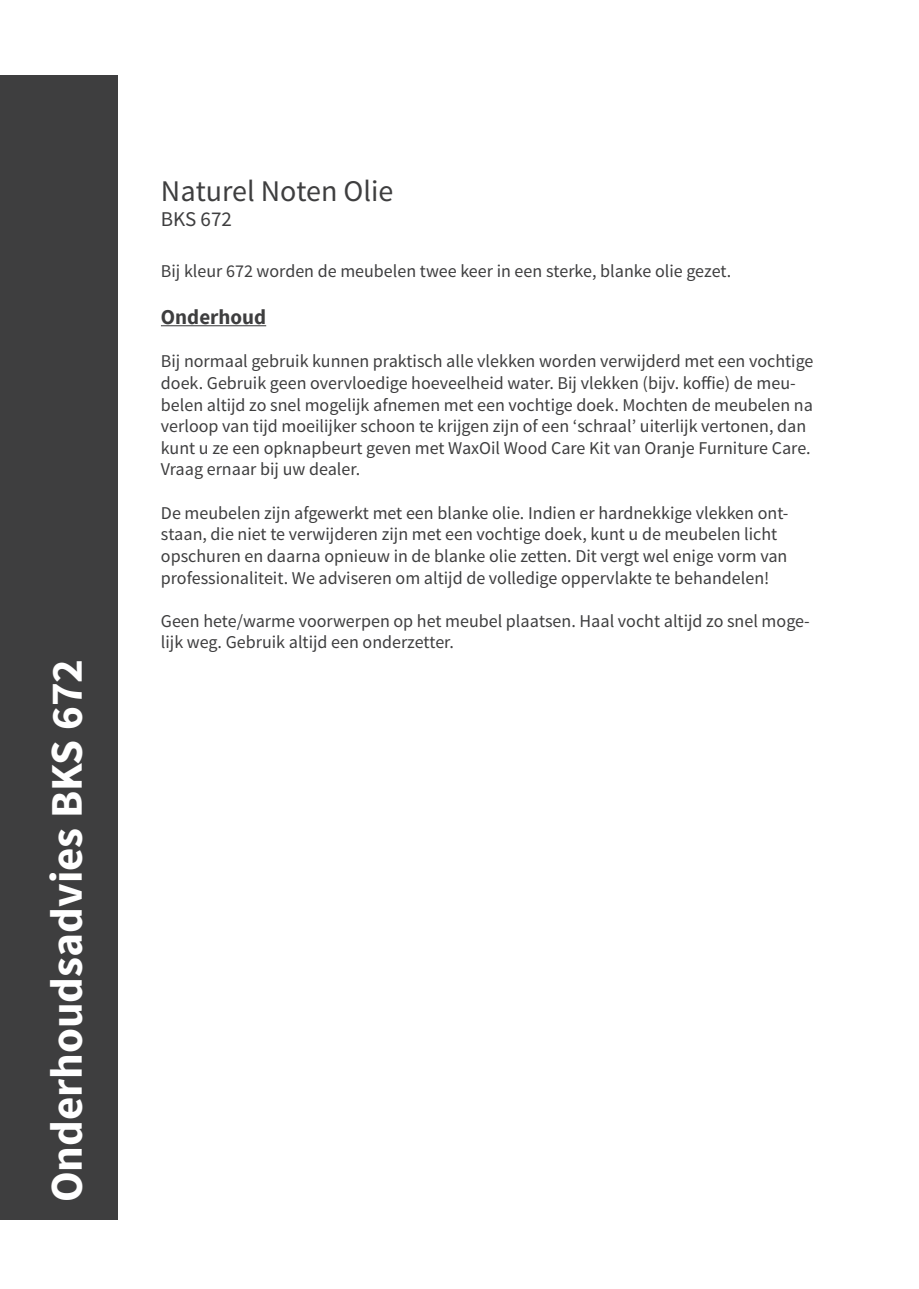
<style>
.page{position:relative;width:919px;height:1289px;background:#fff}
.page>*{position:absolute;margin:0;border:0;box-sizing:border-box;transform-origin:0 0}
.t1{font:700 45px "Source Sans Pro";color:#fff}
.t2{font:30px "Source Sans Pro";color:#3e3e3f}
.t3{font:700 21px "Source Sans Pro";color:#3e3e3f}
.t4{font:21px "Source Sans Pro";color:#3e3e3f}
.t5{font:18px/21.6px "Source Sans Pro";color:#3e3e3f}
</style>
<div class="page">
<div style="left:0;top:75px;width:118px;height:1144px;background:#3e3e3f"></div>
<hr style="left:161px;top:325px;width:105px;height:1px;background:#3e3e3f">
<h1 class="t1" style="left:38px;top:1202px;width:545px;rotate:-90deg">Onderhoudsadvies BKS 672</h1>
<h2 class="t2" style="left:161px;top:173px;width:234px">Naturel Noten Olie</h2>
<p class="t4" style="left:161px;top:206px;width:72px">BKS 672</p>
<p class="t5" style="left:161px;top:261px;width:572px">Bij kleur 672 worden de meubelen twee keer in een sterke, blanke olie gezet.</p>
<p class="t3" style="left:161px;top:304px;width:107px">Onderhoud</p>
<p class="t5" style="left:161px;top:351px;width:654px">Bij normaal gebruik kunnen praktisch alle vlekken worden verwijderd met een vochtige doek. Gebruik geen overvloedige hoeveelheid water. Bij vlekken (bijv. koffie) de meu&shy;belen altijd zo snel mogelijk afnemen met een vochtige doek. Mochten de meubelen na verloop van tijd moeilijker schoon te krijgen zijn of een ‘schraal’ uiterlijk vertonen, dan kunt u ze een opknapbeurt geven met WaxOil Wood Care Kit van Oranje Furniture Care.<br>Vraag ernaar bij uw dealer.</p>
<p class="t5" style="left:161px;top:502px;width:629px">De meubelen zijn afgewerkt met een blanke olie. Indien er hardnekkige vlekken ont&shy;staan, die niet te verwijderen zijn met een vochtige doek, kunt u de meubelen licht opschuren en daarna opnieuw in de blanke olie zetten. Dit vergt wel enige vorm van professionaliteit. We adviseren om altijd de volledige oppervlakte te behandelen!</p>
<p class="t5" style="left:161px;top:610px;width:650px">Geen hete/warme voorwerpen op het meubel plaatsen. Haal vocht altijd zo snel moge&shy;lijk weg. Gebruik altijd een onderzetter.</p>
</div>
